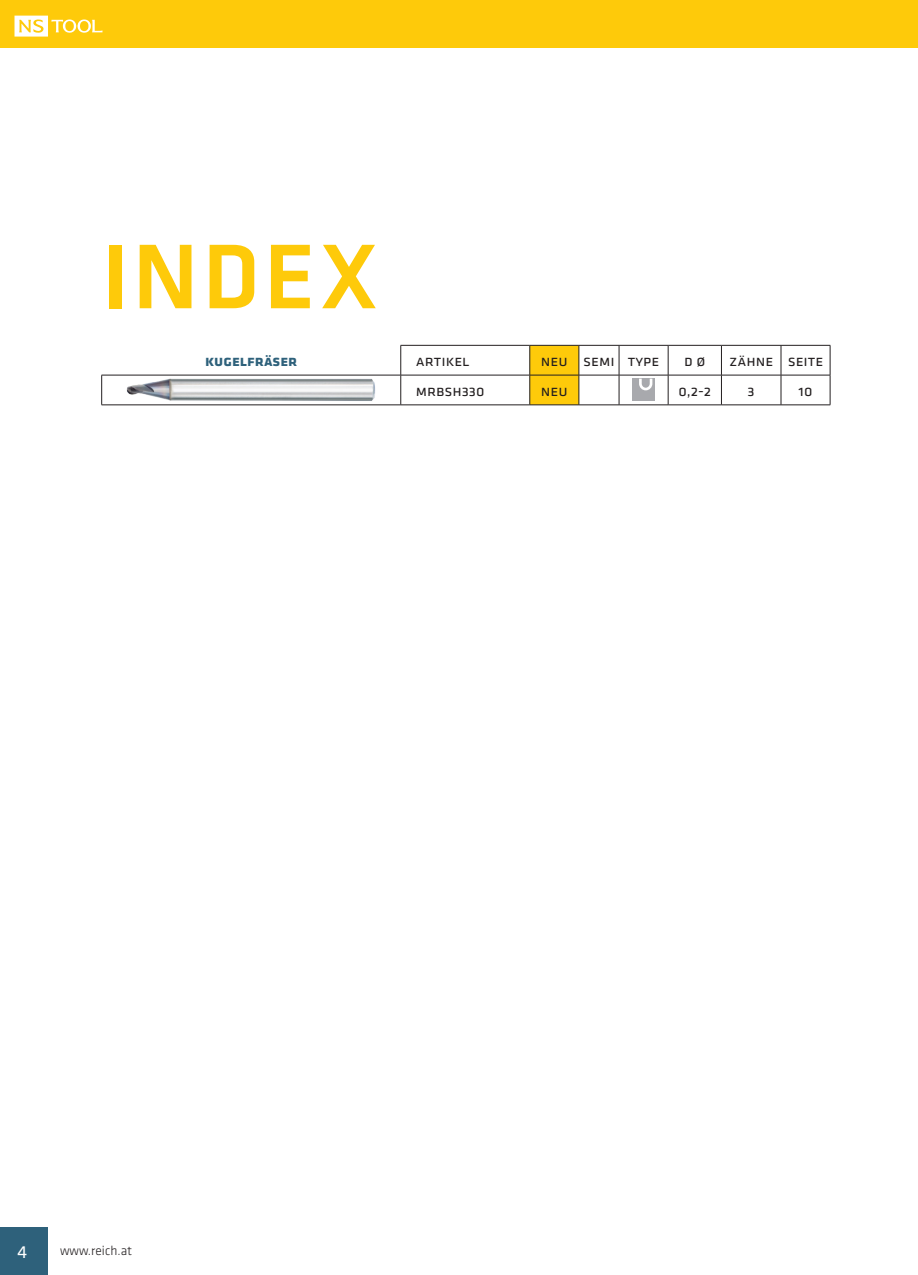
<style>
.page{position:relative;width:918px;height:1275px;background:#fff}
.page>*{position:absolute;margin:0;border:0;box-sizing:border-box;transform-origin:0 0}
.t1{font:500 95.2px "Klavika";color:#feca0a}
.t2{font:18.03px "Klavika";color:#fff}
.t3{font:15.75px "Klavika";color:#231f20}
.t4{font:700 15.75px "Klavika";color:#2e617b}
.t5{font:300 13.47px "Klavika";color:#231f20}
</style>
<div class="page">
<div style="left:0;top:1228px;width:48px;height:47px;background:#2e617b"></div>
<div style="left:0;top:0;width:918px;height:47px;background:#feca0a"></div>
<svg style="left:14px;top:16px;width:88px;height:21px"></svg>
<hr style="left:400px;top:345px;width:130px;height:1px;background:#231f20">
<svg style="left:400px;top:346px;width:1px;height:29px"></svg>
<hr style="left:579px;top:345px;width:40px;height:1px;background:#231f20">
<svg style="left:529px;top:345px;width:50px;height:60px;background:#f2c10c"></svg>
<hr style="left:619px;top:345px;width:49px;height:1px;background:#231f20">
<svg style="left:619px;top:346px;width:1px;height:29px"></svg>
<hr style="left:668px;top:345px;width:53px;height:1px;background:#231f20">
<svg style="left:668px;top:346px;width:1px;height:29px"></svg>
<hr style="left:721px;top:345px;width:60px;height:1px;background:#231f20">
<svg style="left:721px;top:346px;width:1px;height:29px"></svg>
<hr style="left:781px;top:345px;width:49px;height:1px;background:#231f20">
<svg style="left:780px;top:346px;width:1px;height:29px"></svg>
<svg style="left:830px;top:346px;width:1px;height:29px"></svg>
<hr style="left:101px;top:375px;width:300px;height:1px;background:#231f20">
<hr style="left:101px;top:375px;width:1px;height:30px;background:#231f20">
<hr style="left:401px;top:375px;width:129px;height:1px;background:#231f20">
<hr style="left:400px;top:375px;width:1px;height:30px;background:#231f20">
<hr style="left:530px;top:375px;width:49px;height:1px;background:#231f20">
<hr style="left:529px;top:375px;width:1px;height:30px;background:#231f20">
<hr style="left:579px;top:375px;width:40px;height:1px;background:#231f20">
<hr style="left:578px;top:375px;width:1px;height:30px;background:#231f20">
<hr style="left:619px;top:375px;width:49px;height:1px;background:#231f20">
<hr style="left:619px;top:375px;width:1px;height:30px;background:#231f20">
<hr style="left:668px;top:375px;width:53px;height:1px;background:#231f20">
<hr style="left:668px;top:375px;width:1px;height:30px;background:#231f20">
<hr style="left:721px;top:375px;width:60px;height:1px;background:#231f20">
<hr style="left:721px;top:375px;width:1px;height:30px;background:#231f20">
<hr style="left:781px;top:375px;width:49px;height:1px;background:#231f20">
<hr style="left:780px;top:375px;width:1px;height:30px;background:#231f20">
<hr style="left:830px;top:375px;width:1px;height:30px;background:#231f20">
<hr style="left:101px;top:405px;width:300px;height:1px;background:#231f20">
<hr style="left:401px;top:405px;width:129px;height:1px;background:#231f20">
<hr style="left:530px;top:405px;width:49px;height:1px;background:#231f20">
<hr style="left:579px;top:405px;width:40px;height:1px;background:#231f20">
<hr style="left:619px;top:405px;width:49px;height:1px;background:#231f20">
<hr style="left:668px;top:405px;width:53px;height:1px;background:#231f20">
<hr style="left:721px;top:405px;width:60px;height:1px;background:#231f20">
<hr style="left:781px;top:405px;width:49px;height:1px;background:#231f20">
<div style="left:632px;top:379px;width:23px;height:22px;background:#a8a9ad"></div>
<svg style="left:639px;top:379px;width:14px;height:12px"></svg>
<img style="left:126px;top:378px;width:249px;height:23px">
<h1 class="t1" style="left:101px;top:225px;width:278px">INDEX</h1>
<p class="t4" style="left:205px;top:352px;width:94px">Kugelfräser</p>
<p class="t3" style="left:416px;top:352px;width:55px">Artikel</p>
<p class="t3" style="left:541px;top:352px;width:120px">NEU SEMI Type</p>
<p class="t3" style="left:684px;top:352px;width:23px">D ø</p>
<p class="t3" style="left:729px;top:352px;width:96px">Zähne Seite</p>
<p class="t3" style="left:416px;top:382px;width:70px">m rbsh330</p>
<p class="t3" style="left:541px;top:382px;width:26px">neu</p>
<p class="t3" style="left:678px;top:382px;width:34px">0,2-2</p>
<p class="t3" style="left:747px;top:382px;width:9px">3</p>
<p class="t3" style="left:798px;top:382px;width:15px">10</p>
<p class="t2" style="left:17px;top:1243px;width:11px">4</p>
<p class="t5" style="left:60px;top:1244px;width:74px">www.reich.at</p>
</div>
